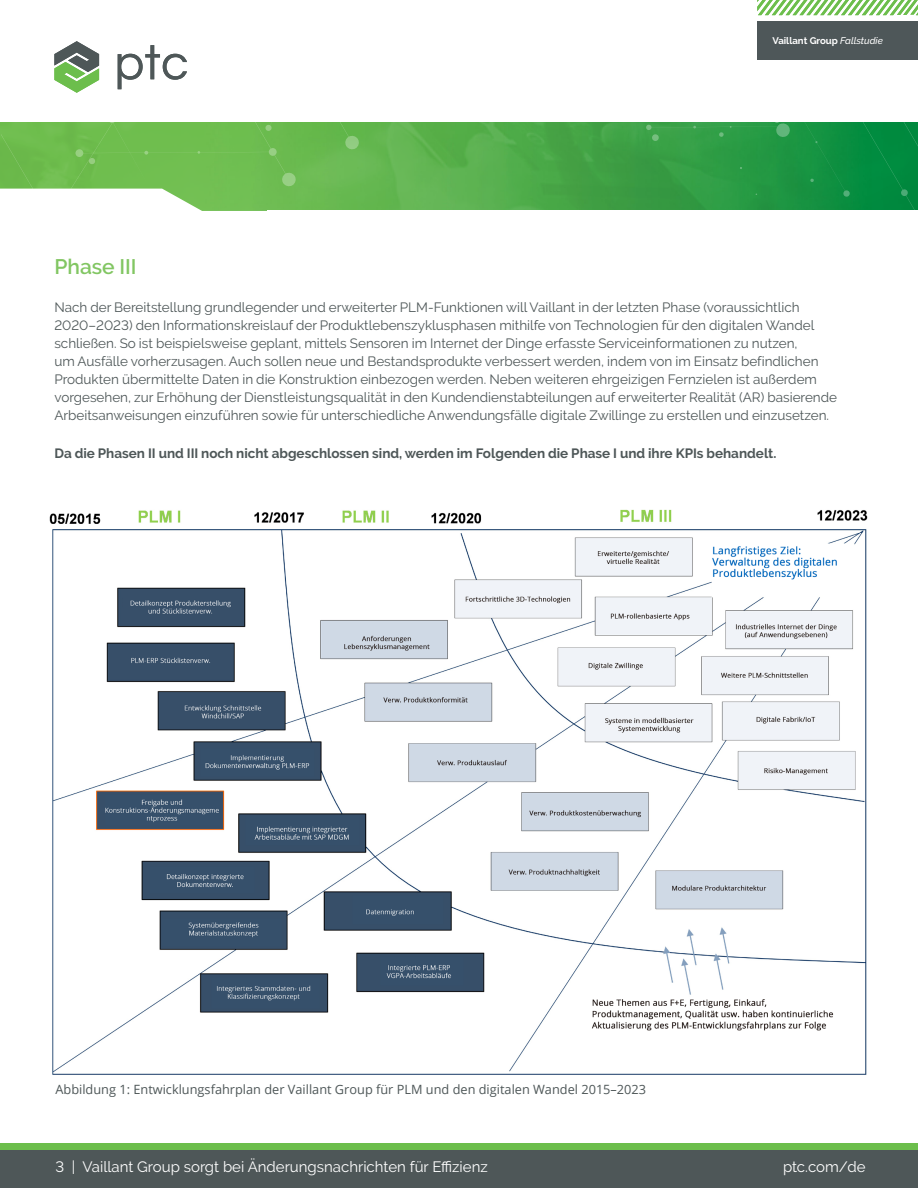
<style>
.page{position:relative;width:918px;height:1188px;background:#fff}
.page>*{position:absolute;margin:0;border:0;box-sizing:border-box;transform-origin:0 0}
.t1{font:600 21px "PTC Raleway";color:#82c663}
.t2{font:15px "PTC Raleway";color:#fff}
.t3{font:13.5px/18px "PTC Raleway";color:#4e5758}
.t4{font:700 13.5px "PTC Raleway";color:#4e5758}
.t5{font:12.75px "Open Sans";color:#4e5758}
.t6{font:700 9.6px "PTC Raleway";color:#fff}
.t7{font:italic 500 9.6px "PTC Raleway";color:#fff}
.s1{font-weight:500;font-style:italic}
</style>
<div class="page">
<img style="left:297px;top:122px;width:349px;height:88px">
<svg style="left:646px;top:122px;width:272px;height:88px"></svg>
<svg style="left:319px;top:122px;width:41px;height:28px"></svg>
<svg style="left:0;top:41px;width:297px;height:170px"></svg>
<div style="left:757px;top:21px;width:161px;height:39px;background:#4e5759"></div>
<svg style="left:757px;top:0;width:161px;height:15px"></svg>
<div style="left:0;top:1149px;width:918px;height:39px;background:#4e5758"></div>
<div style="left:0;top:1143px;width:918px;height:6px;background:#6cbe4c"></div>
<img style="left:49px;top:509px;width:819px;height:566px">
<p class="t6" style="left:772px;top:35px;width:102px">Vaillant Group<span class="s1">Fallstudie</span></p>
<p class="t6" style="left:772px;top:35px;width:57px">C nnondale</p>
<p class="t7" style="left:840px;top:35px;width:44px">Fallstudie</p>
<h1 class="t1" style="left:54px;top:255px;width:84px">Phase III</h1>
<p class="t3" style="left:54px;top:298px;width:784px">Nach der Bereitstellung grundlegender und erweiterter PLM-Funktionen will Vaillant in der letzten Phase (voraussichtlich 2020–2023) den Informationskreislauf der Produktlebenszyklusphasen mithilfe von Technologien für den digitalen Wandel schließen. So ist beispielsweise geplant, mittels Sensoren im Internet der Dinge erfasste Serviceinformationen zu nutzen,<br>um Ausfälle vorherzusagen. Auch sollen neue und Bestandsprodukte verbessert werden, indem von im Einsatz befindlichen Produkten übermittelte Daten in die Konstruktion einbezogen werden. Neben weiteren ehrgeizigen Fernzielen ist außerdem vorgesehen, zur Erhöhung der Dienstleistungsqualität in den Kundendienstabteilungen auf erweiterter Realität (AR) basierende Arbeitsanweisungen einzuführen sowie für unterschiedliche Anwendungsfälle digitale Zwillinge zu erstellen und einzusetzen.</p>
<p class="t4" style="left:54px;top:446px;width:724px">Da die Phasen II und III noch nicht abgeschlossen sind, werden im Folgenden die Phase I und ihre KPIs behandelt.</p>
<p class="t5" style="left:56px;top:1080px;width:592px">Abbildung 1: Entwicklungsfahrplan der Vaillant Group für PLM und den digitalen Wandel 2015–2023</p>
<p class="t2" style="left:56px;top:1158px;width:434px">3 | Vaillant Group sorgt bei Änderungsnachrichten für Effizienz</p>
<p class="t2" style="left:783px;top:1158px;width:84px">ptc.com/de</p>
</div>
